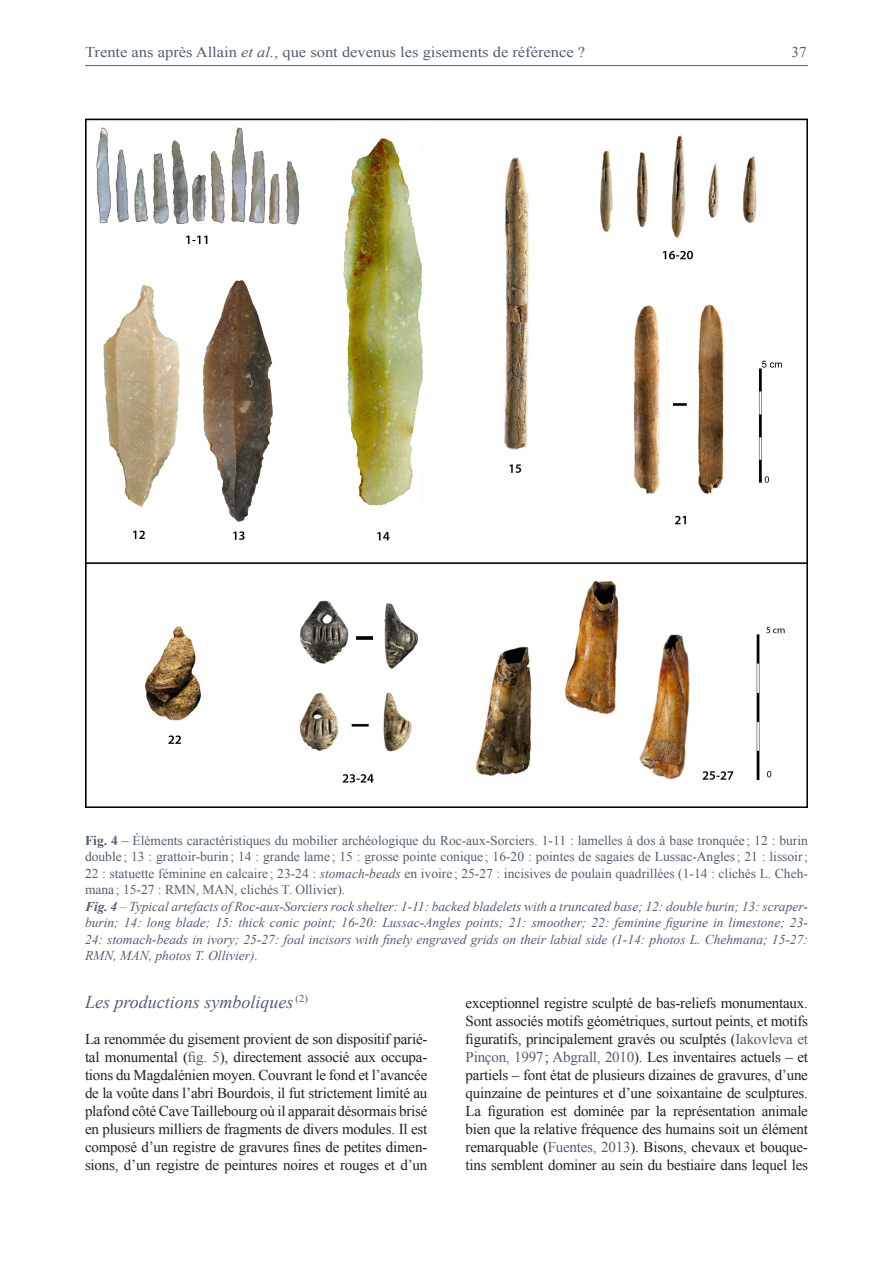
<style>
.page{position:relative;width:893px;height:1263px;background:#fff}
.page>*{position:absolute;margin:0;border:0;box-sizing:border-box;transform-origin:0 0}
.Titre3{font:italic 18px "Times New Roman";color:#535d72}
.Normal_sans_retriat{font:15px/18px "Times New Roman";letter-spacing:-.015em;color:#231f20;text-align:justify}
.t1{font:15px "Times New Roman";color:#535d72;scale:1.1 1}
.t2{font:15px "Times New Roman";color:#535d72}
.Figures{font:13.5px/16.5px "Times New Roman";color:#535d72;text-align:justify}
.Figures-2{font:italic 13.5px/16.5px "Times New Roman";color:#535d72;text-align:justify}
.s1{font-style:italic}
.s2{font-weight:700}
.s3{color:#535d72}
</style>
<div class="page">
<hr style="left:85px;top:65px;width:723px;height:1px;background:#535d72">
<img style="left:85px;top:118px;width:723px;height:689px">
<p class="t1" style="left:85px;top:42px;width:456px">Trente ans après Allain <span class="s1">et al.</span>, que sont devenus les gisements de référence ?</p>
<p class="t2" style="left:792px;top:42px;width:16px">37</p>
<p class="Figures" style="left:85px;top:832px;width:724px"><span class="s2">Fig. 4</span> – Éléments caractéristiques du mobilier archéologique du Roc-aux-Sorciers. 1-11 : lamelles à dos à base tronquée ; 12 : burin double ; 13 : grattoir-burin; 14 : grande lame ; 15 : grosse pointe conique ; 16-20 : pointes de sagaies de Lussac-Angles; 21 : lissoir; 22 : statuette féminine en calcaire ; 23-24 : <span class="s1">stomach-beads</span> en ivoire ; 25-27 : incisives de poulain quadrillées (1-14 : clichés L. Cheh&shy;mana ; 15-27 : RMN, MAN, clichés T. Ollivier).</p>
<p class="Figures-2" style="left:85px;top:897px;width:724px"><span class="s2">Fig. 4</span> – Typical artefacts of Roc-aux-Sorciers rock shelter: 1-11: backed bladelets with a truncated base; 12: double burin; 13: scraper&shy;burin; 14: long blade; 15: thick conic point; 16-20: Lussac-Angles points; 21: smoother; 22: feminine figurine in limestone; 23- 24: stomach-beads in ivory; 25-27: foal incisors with finely engraved grids on their labial side (1-14: photos L. Chehmana; 15-27:<br>RMN, MAN, photos T. Ollivier).</p>
<p class="Titre3" style="left:85px;top:990px;width:224px">Les productions symboliques <sup>(2)</sup></p>
<p class="Normal_sans_retriat" style="left:85px;top:1030px;width:344px">La renommée du gisement provient de son dispositif parié&shy;tal monumental (<span class="s3">fig. 5</span>), directement associé aux occupa&shy;tions du Magdalénien moyen. Couvrant le fond et l’avancée de la voûte dans l’abri Bourdois, il fut strictement limité au plafond côté Cave Taillebourg où il apparait désormais brisé en plusieurs milliers de fragments de divers modules. Il est composé d’un registre de gravures fines de petites dimen&shy;sions, d’un registre de peintures noires et rouges et d’un</p>
<p class="Normal_sans_retriat" style="left:466px;top:994px;width:344px">exceptionnel registre sculpté de bas-reliefs monumentaux.<br>Sont associés motifs géométriques, surtout peints, et motifs figuratifs, principalement gravés ou sculptés (<span class="s3">Iakovleva et Pinçon, 1997</span>; <span class="s3">Abgrall, 2010</span>). Les inventaires actuels – et partiels – font état de plusieurs dizaines de gravures, d’une quinzaine de peintures et d’une soixantaine de sculptures.<br>La figuration est dominée par la représentation animale bien que la relative fréquence des humains soit un élément remarquable (<span class="s3">Fuentes, 2013</span>). Bisons, chevaux et bouque&shy;tins semblent dominer au sein du bestiaire dans lequel les</p>
</div>
